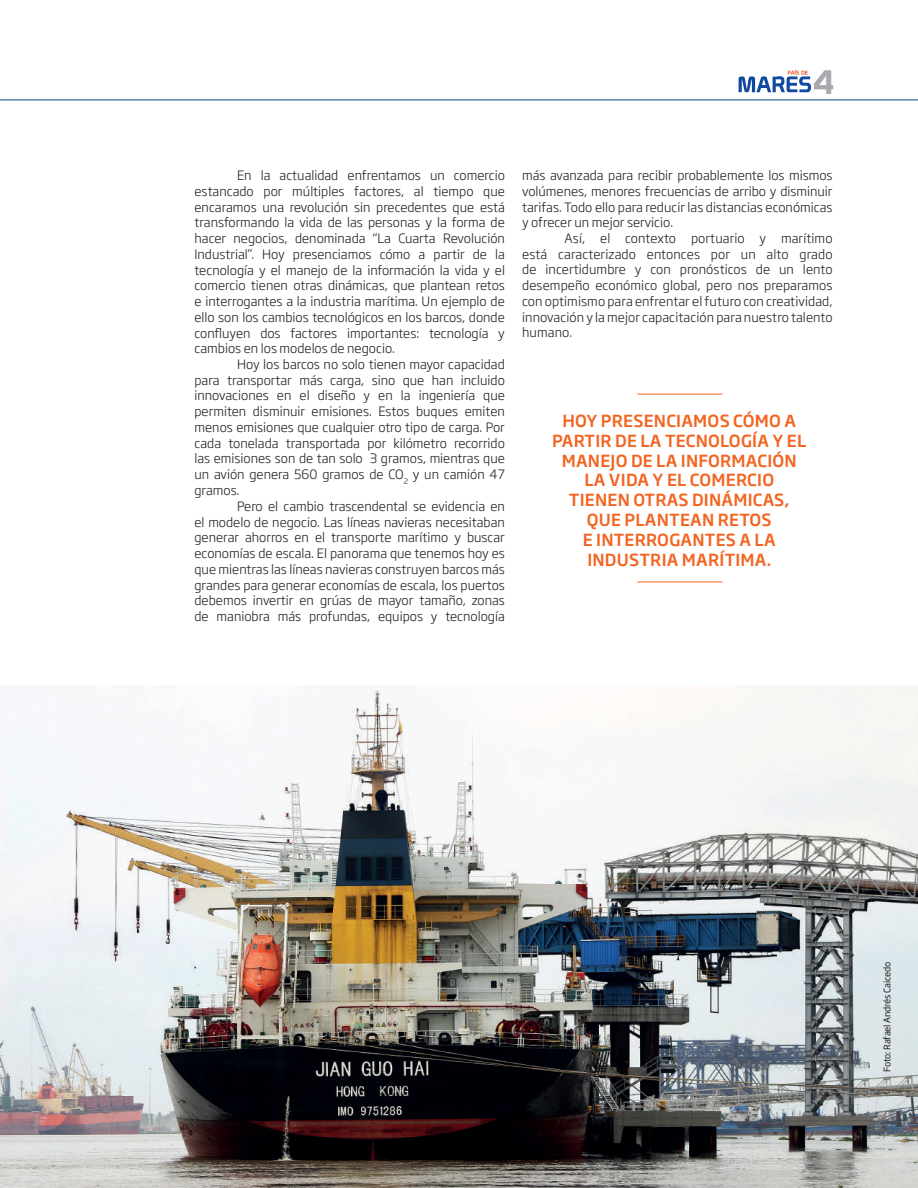
<style>
.page{position:relative;width:918px;height:1188px;background:#fff}
.page>*{position:absolute;margin:0;border:0;box-sizing:border-box;transform-origin:0 0}
.t1{font:33px "Prototype";color:#a8a9ad}
.t2{font:500 16.5px/19.8px "Soho Gothic Pro";letter-spacing:.015em;color:#f36421;text-align:center}
.t3{font:300 12.75px/15.8px "Soho Gothic Pro";color:#231f20;text-align:justify}
.t4{font:9px "Soho Gothic Pro";letter-spacing:-.015em;color:#231f20}
</style>
<div class="page">
<svg style="left:739px;top:70px;width:72px;height:22px"></svg>
<hr style="left:0;top:100px;width:918px;height:1px;background:#083e89">
<img style="left:0;top:685px;width:918px;height:503px">
<hr style="left:637px;top:394px;width:85px;height:1px;background:#f36421">
<hr style="left:637px;top:582px;width:85px;height:1px;background:#f36421">
<h1 class="t1" style="left:814px;top:63px;width:22px">4</h1>
<p class="t3" style="left:195px;top:167px;width:312px;text-indent:43px">En la actualidad enfrentamos un comercio estancado por múltiples factores, al tiempo que encaramos una revolución sin precedentes que está transformando la vida de las personas y la forma de hacer negocios, denominada “La Cuarta Revolución Industrial”. Hoy presenciamos cómo a partir de la tecnología y el manejo de la información la vida y el comercio tienen otras dinámicas, que plantean retos e interrogantes a la industria marítima. Un ejemplo de ello son los cambios tecnológicos en los barcos, donde confluyen dos factores importantes: tecnología y cambios en los modelos de negocio.</p>
<p class="t3" style="left:195px;top:356px;width:312px;text-indent:43px">Hoy los barcos no solo tienen mayor capacidad para transportar más carga, sino que han incluido innovaciones en el diseño y en la ingeniería que permiten disminuir emisiones. Estos buques emiten menos emisiones que cualquier otro tipo de carga. Por cada tonelada transportada por kilómetro recorrido las emisiones son de tan solo 3 gramos, mientras que un avión genera 560 gramos de CO<sub>2</sub> y un camión 47 gramos.</p>
<p class="t3" style="left:195px;top:497px;width:312px;text-indent:43px">Pero el cambio trascendental se evidencia en el modelo de negocio. Las líneas navieras necesitaban generar ahorros en el transporte marítimo y buscar economías de escala. El panorama que tenemos hoy es que mientras las líneas navieras construyen barcos más grandes para generar economías de escala, los puertos debemos invertir en grúas de mayor tamaño, zonas de maniobra más profundas, equipos y tecnología</p>
<p class="t3" style="left:522px;top:167px;width:312px">más avanzada para recibir probablemente los mismos volúmenes, menores frecuencias de arribo y disminuir tarifas. Todo ello para reducir las distancias económicas y ofrecer un mejor servicio.</p>
<p class="t3" style="left:522px;top:230px;width:312px;text-indent:43px">Así, el contexto portuario y marítimo está caracterizado entonces por un alto grado de incertidumbre y con pronósticos de un lento desempeño económico global, pero nos preparamos con optimismo para enfrentar el futuro con creatividad, innovación y la mejor capacitación para nuestro talento humano.</p>
<p class="t2" style="left:552px;top:410px;width:256px">HOY PRESENCIAMOS CÓMO A<br>PARTIR DE LA TECNOLOGÍA Y EL<br>MANEJO DE LA INFORMACIÓN<br>LA VIDA Y EL COMERCIO<br>TIENEN OTRAS DINÁMICAS,<br>QUE PLANTEAN RETOS<br>E INTERROGANTES A LA<br>INDUSTRIA MARÍTIMA.</p>
<p class="t4" style="left:880px;top:1072px;width:112px;rotate:-90deg">Foto: Rafael Andrés Caicedo</p>
</div>
